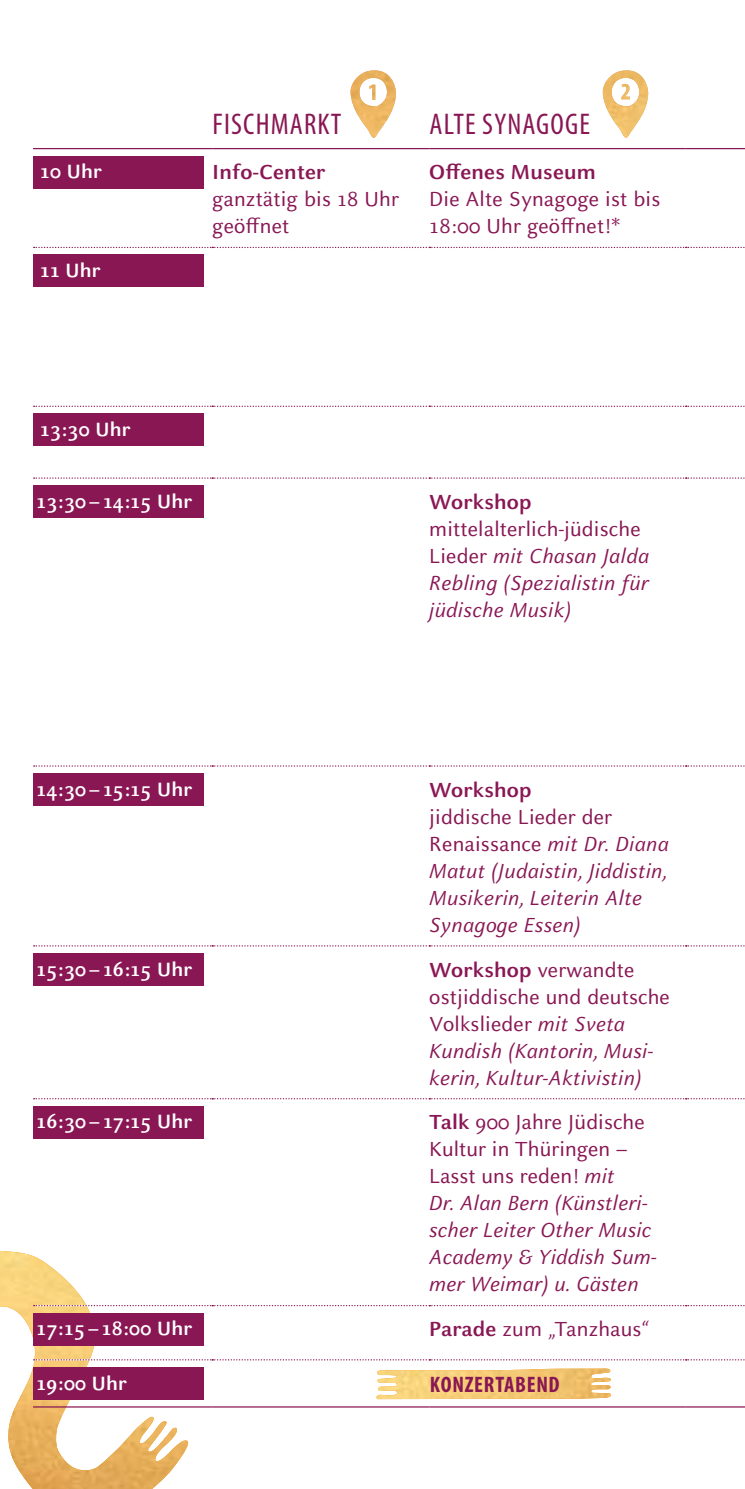
<style>
.page{position:relative;width:745px;height:1489px;background:#fff}
.page>*{position:absolute;margin:0;border:0;box-sizing:border-box;transform-origin:0 0}
.t1{font:condensed 30px "Myriad Pro";letter-spacing:.04em;color:#891754}
.t2{font:italic 22.5px/27px "Celeste Sans Pro";letter-spacing:.01em;color:#891754}
.t3{font:22.5px/27px "Celeste Sans Pro";letter-spacing:.01em;color:#891754}
.t4{font:700 22.5px "Celeste Sans Pro";letter-spacing:.01em;color:#891754}
.t5{font:700 condensed 22.5px "Myriad Pro";letter-spacing:.03em;color:#891754}
.t6{font:700 21.25px "Celeste Sans Pro";letter-spacing:.01em;color:#fff}
.s1{font-style:normal}
.s2{font-weight:700;font-style:normal}
.s3{font-weight:700}
</style>
<div class="page">
<img style="left:0;top:1250px;width:188px;height:238px">
<svg style="left:34px;top:1358px;width:711px;height:2px"></svg>
<hr style="left:33px;top:148px;width:179px;height:1px;background:#891754">
<hr style="left:212px;top:148px;width:217px;height:1px;background:#891754">
<hr style="left:429px;top:148px;width:256px;height:1px;background:#891754">
<hr style="left:685px;top:148px;width:59px;height:1px;background:#891754">
<svg style="left:34px;top:247px;width:711px;height:1px"></svg>
<svg style="left:34px;top:405px;width:711px;height:2px"></svg>
<svg style="left:34px;top:477px;width:711px;height:1px"></svg>
<svg style="left:34px;top:765px;width:711px;height:1px"></svg>
<svg style="left:34px;top:945px;width:711px;height:1px"></svg>
<svg style="left:34px;top:1098px;width:711px;height:1px"></svg>
<svg style="left:34px;top:1304px;width:711px;height:2px"></svg>
<hr style="left:33px;top:1406px;width:179px;height:1px;background:#891754">
<hr style="left:212px;top:1406px;width:217px;height:1px;background:#891754">
<hr style="left:429px;top:1406px;width:256px;height:1px;background:#891754">
<hr style="left:685px;top:1406px;width:59px;height:1px;background:#891754">
<div style="left:33px;top:156px;width:170px;height:33px;background:#891754"></div>
<div style="left:33px;top:254px;width:170px;height:33px;background:#891754"></div>
<div style="left:33px;top:413px;width:170px;height:33px;background:#891754"></div>
<div style="left:33px;top:485px;width:170px;height:33px;background:#891754"></div>
<div style="left:33px;top:773px;width:170px;height:33px;background:#891754"></div>
<div style="left:33px;top:952px;width:170px;height:33px;background:#891754"></div>
<div style="left:33px;top:1105px;width:170px;height:33px;background:#891754"></div>
<div style="left:33px;top:1312px;width:170px;height:33px;background:#891754"></div>
<div style="left:33px;top:1366px;width:170px;height:33px;background:#891754"></div>
<img style="left:350px;top:70px;width:46px;height:68px">
<img style="left:602px;top:70px;width:46px;height:68px">
<img style="left:376px;top:1368px;width:235px;height:30px">
<h1 class="t1" style="left:212px;top:106px;width:130px">FISCHMARKT</h1>
<h1 class="t1" style="left:429px;top:106px;width:162px">ALTE SYNAGOGE</h1>
<p class="t6" style="left:40px;top:158px;width:63px">10 Uhr</p>
<p class="t4" style="left:212px;top:158px;width:114px">Info-Center</p>
<p class="t3" style="left:212px;top:185px;width:188px">ganztätig bis 18 Uhr geöffnet</p>
<p class="t6" style="left:40px;top:257px;width:62px">11 Uhr</p>
<p class="t4" style="left:429px;top:158px;width:168px">Offenes Museum</p>
<p class="t3" style="left:429px;top:185px;width:232px">Die Alte Synagoge ist bis<br>18:00 Uhr geöffnet!*</p>
<p class="t6" style="left:40px;top:415px;width:92px">13:30 Uhr</p>
<p class="t6" style="left:37px;top:487px;width:157px">13:30 – 14:15 Uhr</p>
<p class="t4" style="left:429px;top:487px;width:104px">Workshop</p>
<p class="t2" style="left:429px;top:514px;width:221px"><span class="s1">mittelalterlich-jüdische<br>Lieder</span> mit Chasan Jalda<br>Rebling (Spezialistin für jüdische Musik)</p>
<p class="t6" style="left:37px;top:775px;width:157px">14:30 – 15:15 Uhr</p>
<p class="t4" style="left:429px;top:775px;width:104px">Workshop</p>
<p class="t2" style="left:429px;top:802px;width:241px"><span class="s1">jiddische Lieder der<br>Renaissance</span> mit Dr. Diana<br>Matut (Judaistin, Jiddistin,<br>Musikerin, Leiterin Alte<br>Synagoge Essen)</p>
<p class="t6" style="left:37px;top:955px;width:157px">15:30 – 16:15 Uhr</p>
<p class="t2" style="left:429px;top:955px;width:242px"><span class="s2">Workshop</span> <span class="s1">verwandte ostjiddische und deutsche<br>Volkslieder</span> mit Sveta<br>Kundish (Kantorin, Musi&shy;kerin, Kultur-Aktivistin)</p>
<p class="t6" style="left:37px;top:1108px;width:157px">16:30 – 17:15 Uhr</p>
<p class="t2" style="left:429px;top:1107px;width:228px"><span class="s2">Talk</span> <span class="s1">900 Jahre Jüdische<br>Kultur in Thüringen –<br>Lasst uns reden!</span> mit<br>Dr. Alan Bern (Künstleri&shy;scher Leiter Other Music<br>Academy &amp; Yiddish Sum&shy;mer Weimar) u. Gästen</p>
<p class="t6" style="left:37px;top:1314px;width:157px">17:15 – 18:00 Uhr</p>
<p class="t3" style="left:429px;top:1314px;width:222px"><span class="s3">Parade</span> zum „Tanzhaus“</p>
<p class="t6" style="left:37px;top:1368px;width:92px">19:00 Uhr</p>
<p class="t4" style="left:443px;top:1368px;width:125px">onzertabend</p>
<p class="t5" style="left:429px;top:1370px;width:131px">KONZERTABEND</p>
</div>
